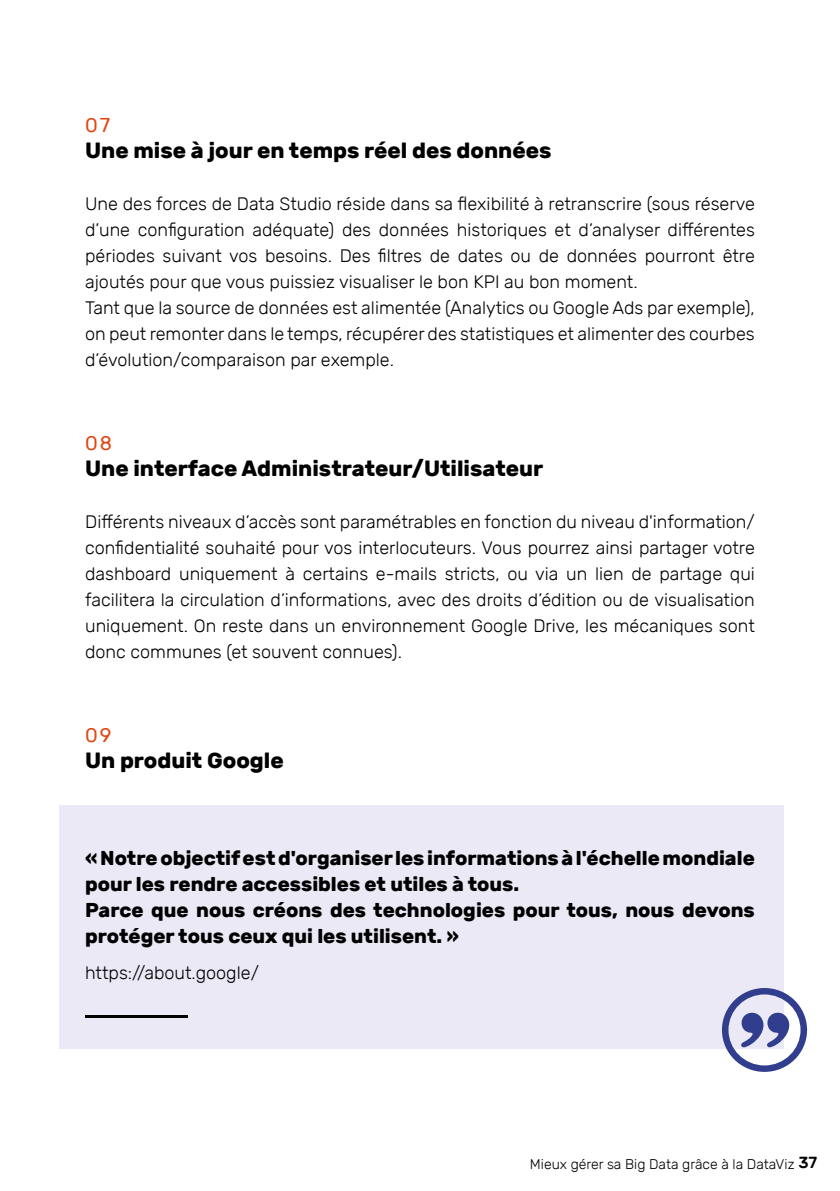
<style>
.page{position:relative;width:840px;height:1191px;background:#fff}
.page>*{position:absolute;margin:0;border:0;box-sizing:border-box;transform-origin:0 0}
.t1{font:700 22px "Rubik";color:#000}
.t2{font:700 20px/26px "Rubik";color:#000}
.t3{font:20px "Rubik";color:#e14412}
.t4{font:300 18px/26px "Rubik";color:#000}
.t5{font:300 14px "Rubik";color:#000}
.s1{font-weight:500;font-size:16px}
</style>
<div class="page">
<div style="left:60px;top:805px;width:723px;height:244px;background:#eae9f5"></div>
<svg style="left:722px;top:988px;width:84px;height:83px"></svg>
<hr style="left:85px;top:1015px;width:102px;height:3px;background:#000">
<p class="t3" style="left:85px;top:114px;width:26px">07</p>
<p class="t1" style="left:85px;top:138px;width:467px">Une mise à jour en temps réel des données</p>
<p class="t4" style="left:85px;top:191px;width:670px">Une des forces de Data Studio réside dans sa flexibilité à retranscrire (sous réserve d’une configuration adéquate) des données historiques et d’analyser différentes périodes suivant vos besoins. Des filtres de dates ou de données pourront être ajoutés pour que vous puissiez visualiser le bon KPI au bon moment.<br>Tant que la source de données est alimentée (Analytics ou Google Ads par exemple), on peut remonter dans le temps, récupérer des statistiques et alimenter des courbes d’évolution/comparaison par exemple.</p>
<p class="t3" style="left:85px;top:432px;width:28px">08</p>
<p class="t1" style="left:85px;top:456px;width:459px">Une interface Administrateur/Utilisateur</p>
<p class="t4" style="left:85px;top:509px;width:671px;text-align:justify">Différents niveaux d’accès sont paramétrables en fonction du niveau d'information/ confidentialité souhaité pour vos interlocuteurs. Vous pourrez ainsi partager votre dashboard uniquement à certains e-mails stricts, ou via un lien de partage qui facilitera la circulation d’informations, avec des droits d’édition ou de visualisation uniquement. On reste dans un environnement Google Drive, les mécaniques sont donc communes (et souvent connues).</p>
<p class="t3" style="left:85px;top:724px;width:28px">09</p>
<p class="t1" style="left:85px;top:748px;width:200px">Un produit Google</p>
<p class="t2" style="left:85px;top:845px;width:670px">« Notre objectif est d'organiser les informations à l'échelle mondiale pour les rendre accessibles et utiles à tous.<br>Parce que nous créons des technologies pour tous, nous devons protéger tous ceux qui les utilisent. »</p>
<p class="t4" style="left:85px;top:960px;width:175px">https://about.google/</p>
<p class="t5" style="left:529px;top:1155px;width:288px">Mieux gérer sa Big Data grâce à la DataViz <span class="s1">37</span></p>
</div>
